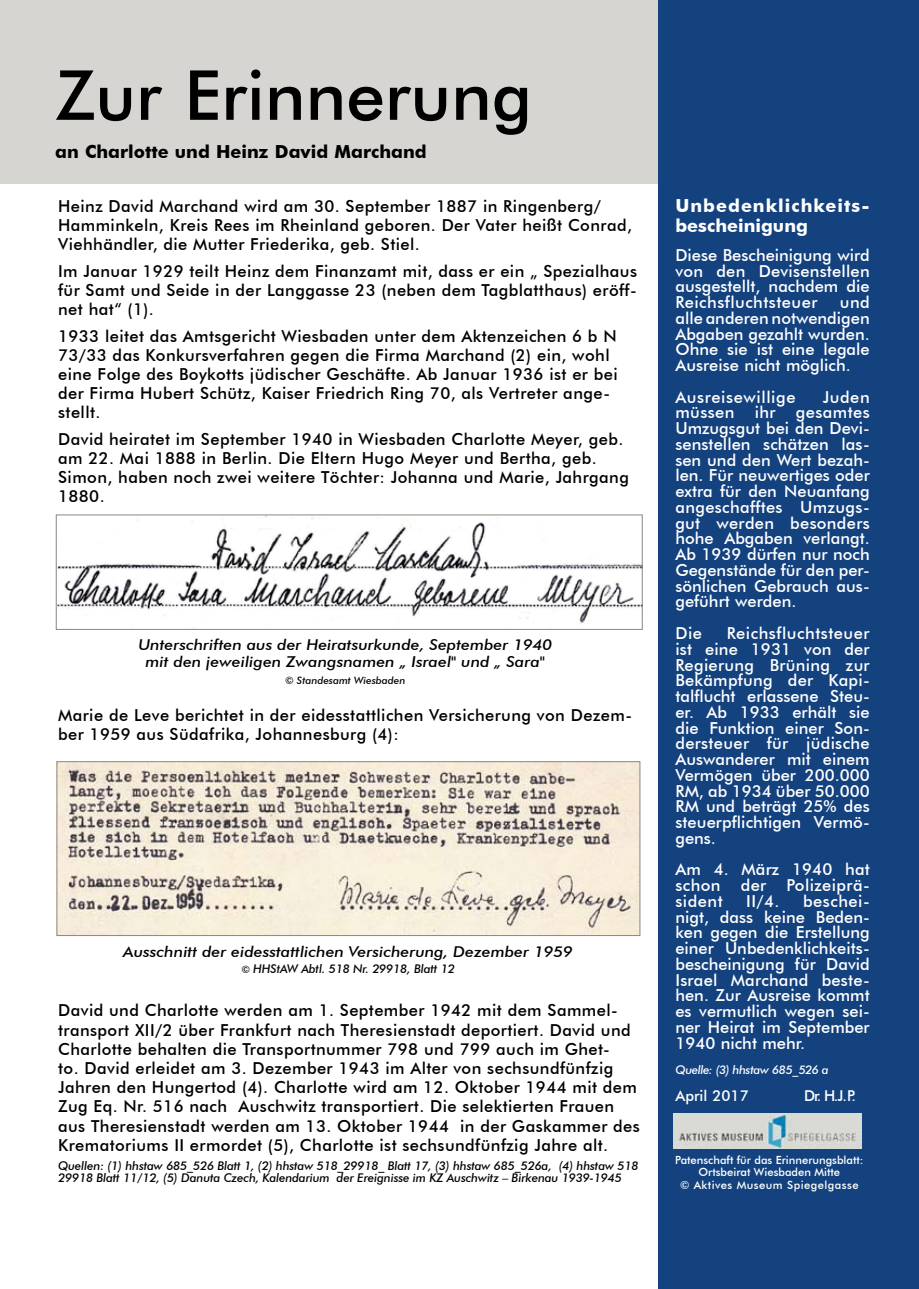
<style>
.page{position:relative;width:919px;height:1289px;background:#fff}
.page>*{position:absolute;margin:0;border:0;box-sizing:border-box;transform-origin:0 0}
.t1{font:500 69px "Futura BT";color:#000}
.t2{font:700 18px "Futura BT";color:#000}
.t3{font:700 18px/19.5px "Futura BT";letter-spacing:.055em;color:#fff}
.t4{font:500 16.5px/19.2px "Futura BT";letter-spacing:.025em;color:#000}
.t5{font:500 16.5px/15.8px "Futura BT";color:#fff;text-align:justify}
.t6{font:500 16.5px "Futura BT";letter-spacing:.035em;color:#fff}
.t7{font:italic 500 15px/17px "Futura BT";color:#000;text-align:center;scale:1.1 1}
.t8{font:500 15px "Futura BT";color:#fff}
.t9{font:italic 500 12px/12px "Futura BT";letter-spacing:-.01em;color:#000}
.t10{font:italic 500 11.85px "Futura BT";letter-spacing:-.03em;color:#fff}
.t11{font:500 11.25px/11.2px "Futura BT";color:#fff;text-align:center}
.t12{font:500 11.25px "Futura BT";letter-spacing:.04em;color:#fff}
.t13{font:italic 500 10.2px "Futura BT";color:#000}
.s1{font-style:normal}
.s2{font-style:normal;font-size:10.2px}
</style>
<div class="page">
<div style="left:0;top:0;width:665px;height:184px;background:#d6d5d2"></div>
<div style="left:658px;top:0;width:260px;height:1288px;background:#14427f"></div>
<img style="left:673px;top:1113px;width:188px;height:35px">
<img style="left:58px;top:516px;width:582px;height:108px">
<div style="left:56px;top:514px;width:586px;height:115px;border:1px solid #8a887e"></div>
<img style="left:59px;top:763px;width:579px;height:170px">
<div style="left:57px;top:761px;width:583px;height:174px;border:1px solid #8a887e"></div>
<h1 class="t1" style="left:55px;top:53px;width:478px">Zur Erinnerung</h1>
<p class="t2" style="left:55px;top:141px;width:373px">an Charlotte und Heinz David Marchand</p>
<p class="t4" style="left:58px;top:196px;width:575px">Heinz David Marchand wird am 30. September 1887 in Ringenberg/<br>Hamminkeln, Kreis Rees im Rheinland geboren. Der Vater heißt Conrad,<br>Viehhändler, die Mutter Friederika, geb. Stiel.</p>
<p class="t4" style="left:58px;top:261px;width:580px;text-align:justify">Im Januar 1929 teilt Heinz dem Finanzamt mit, dass er ein „ Spezialhaus für Samt und Seide in der Langgasse 23 (neben dem Tagblatthaus) eröff&shy;net hat“ (1).</p>
<p class="t4" style="left:58px;top:326px;width:561px">1933 leitet das Amtsgericht Wiesbaden unter dem Aktenzeichen 6 b N 73/33 das Konkursverfahren gegen die Firma Marchand (2) ein, wohl eine Folge des Boykotts jüdischer Geschäfte. Ab Januar 1936 ist er bei der Firma Hubert Schütz, Kaiser Friedrich Ring 70, als Vertreter ange&shy;stellt.</p>
<p class="t4" style="left:58px;top:429px;width:572px">David heiratet im September 1940 in Wiesbaden Charlotte Meyer, geb. am 22. Mai 1888 in Berlin. Die Eltern Hugo Meyer und Bertha, geb.<br>Simon, haben noch zwei weitere Töchter: Johanna und Marie, Jahrgang 1880.</p>
<p class="t7" style="left:138px;top:636px;width:378px">Unterschriften aus der Heiratsurkunde, September 1940 mit den jeweiligen Zwangsnamen „ Israel" und „ Sara"</p>
<p class="t13" style="left:285px;top:674px;width:122px"><span class="s1">©</span> Standesamt Wiesbaden</p>
<p class="t4" style="left:58px;top:705px;width:575px">Marie de Leve berichtet in der eidesstattlichen Versicherung von Dezem&shy;ber 1959 aus Südafrika, Johannesburg (4):</p>
<p class="t7" style="left:123px;top:942px;width:410px">Ausschnitt der eidesstattlichen Versicherung, Dezember 1959</p>
<p class="t9" style="left:241px;top:963px;width:215px"><span class="s2">©</span> HHStAW Abtl. 518 Nr. 29918, Blatt 12</p>
<p class="t4" style="left:58px;top:1000px;width:583px">David und Charlotte werden am 1. September 1942 mit dem Sammel&shy;transport XII/2 über Frankfurt nach Theresienstadt deportiert. David und Charlotte behalten die Transportnummer 798 und 799 auch im Ghet-<br>to. David erleidet am 3. Dezember 1943 im Alter von sechsundfünfzig Jahren den Hungertod (4). Charlotte wird am 12. Oktober 1944 mit dem Zug Eq. Nr. 516 nach Auschwitz transportiert. Die selektierten Frauen aus Theresienstadt werden am 13. Oktober 1944 in der Gaskammer des Krematoriums II ermordet (5), Charlotte ist sechsundfünfzig Jahre alt.</p>
<p class="t9" style="left:58px;top:1159px;width:582px">Quellen: (1) hhstaw 685_526 Blatt 1, (2) hhstaw 518_29918_ Blatt 17, (3) hhstaw 685_526a, (4) hhstaw 518<br>29918 Blatt 11/12, (5) Danuta Czech, Kalendarium der Ereignisse im KZ Auschwitz – Birkenau 1939-1945</p>
<p class="t3" style="left:675px;top:196px;width:196px">Unbedenklichkeits&shy;bescheinigung</p>
<p class="t5" style="left:675px;top:247px;width:196px">Diese Bescheinigung wird von den Devisenstellen ausgestellt, nachdem die Reichsfluchtsteuer</p>
<p class="t5" style="left:675px;top:294px;width:196px;text-indent:164px">und alle anderen notwendigen Abgaben gezahlt wurden.<br>Ohne sie ist eine legale Ausreise nicht möglich.</p>
<p class="t6" style="left:675px;top:387px;width:122px">Ausreisewillige</p>
<p class="t5" style="left:675px;top:389px;width:196px;text-indent:147px">Juden müssen ihr gesamtes Umzugsgut bei den Devi&shy;senstellen schätzen las&shy;sen und den Wert bezah&shy;len. Für neuwertiges oder extra für den Neuanfang angeschafftes Umzugs&shy;gut werden besonders hohe Abgaben verlangt.<br>Ab 1939 dürfen nur noch Gegenstände für den per&shy;sönlichen Gebrauch aus&shy;geführt werden.</p>
<p class="t5" style="left:675px;top:625px;width:28px">Die</p>
<p class="t5" style="left:675px;top:625px;width:196px;text-indent:51px">Reichsfluchtsteuer ist eine 1931 von der Regierung Brüning zur Bekämpfung der Kapi&shy;talflucht erlassene Steu&shy;er. Ab 1933 erhält sie die Funktion einer Son&shy;dersteuer für jüdische Auswanderer mit einem Vermögen über 200.000<br>RM, ab 1934 über 50.000<br>RM und beträgt 25% des steuerpflichtigen Vermö&shy;gens.</p>
<p class="t5" style="left:675px;top:861px;width:196px">Am 4. März 1940 hat schon der Polizeiprä&shy;sident</p>
<p class="t5" style="left:675px;top:893px;width:196px;text-indent:128px">beschei&shy;nigt, dass keine Beden&shy;ken gegen die Erstellung einer Unbedenklichkeits&shy;bescheinigung für David Israel Marchand beste&shy;hen. Zur Ausreise kommt es vermutlich wegen sei&shy;ner Heirat im September 1940 nicht mehr.</p>
<p class="t10" style="left:675px;top:1062px;width:155px">Quelle: (3) hhstaw 685_526 a</p>
<p class="t8" style="left:675px;top:1086px;width:75px">April 2017</p>
<p class="t8" style="left:804px;top:1086px;width:53px">Dr. H.J.P.</p>
<p class="t5" style="left:746px;top:893px;width:35px">II/4.</p>
<p class="t11" style="left:675px;top:1154px;width:190px">Patenschaft für das Erinnerungsblatt:<br>Ortsbeirat Wiesbaden Mitte</p>
<p class="t12" style="left:680px;top:1178px;width:180px">© Aktives Museum Spiegelgasse</p>
</div>
